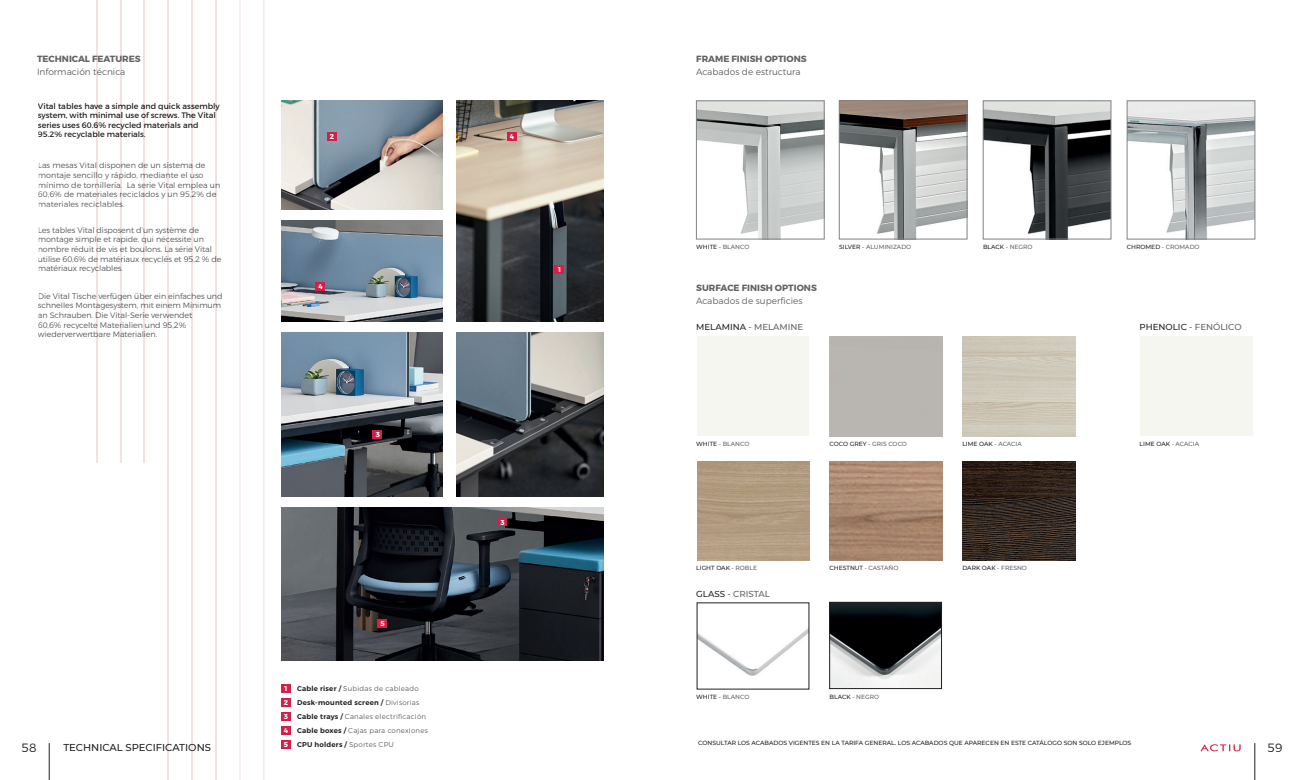
<style>
.page{position:relative;width:1304px;height:780px;background:#fff}
.page>*{position:absolute;margin:0;border:0;box-sizing:border-box;transform-origin:0 0}
.t1{font:300 12px "Montserrat";color:#231f20}
.t2{font:500 10px "Montserrat";color:#231f20}
.t3{font:300 9px "Montserrat";color:#636366}
.t4{font:700 9px "Montserrat";color:#636366}
.t5{font:500 8.6px "Montserrat";color:#636366}
.t6{font:300 8px/9.6px "Montserrat";letter-spacing:-.01em;color:#57585a}
.t7{font:8px/9.6px "Montserrat";color:#231f20}
.t8{font:300 7px/14px "Montserrat";letter-spacing:.03em;color:#636366}
.t9{font:700 7px "Montserrat";color:#fff}
.t10{font:500 6px "Montserrat";color:#231f20}
.t11{font:500 6px "Montserrat";color:#636366}
.s1{color:#231f20}
.s2{color:#636366}
.s3{font-weight:600;color:#231f20}
</style>
<div class="page">
<img style="left:456px;top:101px;width:148px;height:221px">
<img style="left:281px;top:101px;width:161px;height:108px">
<img style="left:456px;top:333px;width:148px;height:163px">
<img style="left:281px;top:333px;width:161px;height:163px">
<img style="left:281px;top:507px;width:323px;height:153px">
<img style="left:281px;top:221px;width:161px;height:101px">
<hr style="left:96px;top:0;width:1px;height:463px;background:#f4e0df">
<hr style="left:120px;top:0;width:1px;height:463px;background:#f4e0df">
<hr style="left:144px;top:0;width:1px;height:463px;background:#f4e0df">
<hr style="left:168px;top:0;width:1px;height:780px;background:#f4e0df">
<hr style="left:216px;top:0;width:1px;height:780px;background:#f4e0df">
<hr style="left:263px;top:0;width:1px;height:780px;background:#f4e0df">
<hr style="left:192px;top:0;width:1px;height:780px;background:#f4e0df">
<hr style="left:239px;top:0;width:1px;height:780px;background:#f4e0df">
<div style="left:281px;top:698px;width:10px;height:9px;background:#d41f48"></div>
<div style="left:327px;top:132px;width:9px;height:8px;background:#d41f48"></div>
<div style="left:281px;top:684px;width:10px;height:9px;background:#d41f48"></div>
<div style="left:555px;top:265px;width:9px;height:9px;background:#d41f48"></div>
<div style="left:281px;top:712px;width:10px;height:9px;background:#d41f48"></div>
<div style="left:373px;top:429px;width:9px;height:9px;background:#d41f48"></div>
<div style="left:498px;top:517px;width:9px;height:9px;background:#d41f48"></div>
<div style="left:281px;top:726px;width:10px;height:8px;background:#d41f48"></div>
<div style="left:507px;top:132px;width:9px;height:8px;background:#d41f48"></div>
<div style="left:316px;top:282px;width:9px;height:9px;background:#d41f48"></div>
<div style="left:281px;top:740px;width:10px;height:8px;background:#d41f48"></div>
<div style="left:377px;top:619px;width:10px;height:8px;background:#d41f48"></div>
<div style="left:697px;top:336px;width:112px;height:100px;background:#f4f6ef"></div>
<div style="left:1140px;top:336px;width:113px;height:100px;background:#f4f6ef"></div>
<img style="left:830px;top:461px;width:112px;height:99px">
<img style="left:962px;top:461px;width:113px;height:99px">
<img style="left:698px;top:103px;width:124px;height:134px">
<div style="left:696px;top:101px;width:128px;height:138px;border:1px solid #808285"></div>
<img style="left:985px;top:103px;width:124px;height:134px">
<div style="left:983px;top:101px;width:128px;height:138px;border:1px solid #808285"></div>
<img style="left:841px;top:103px;width:124px;height:134px">
<div style="left:839px;top:101px;width:128px;height:138px;border:1px solid #808285"></div>
<img style="left:1129px;top:103px;width:124px;height:134px">
<div style="left:1127px;top:101px;width:128px;height:138px;border:1px solid #808285"></div>
<img style="left:699px;top:629px;width:108px;height:47px">
<img style="left:832px;top:604px;width:108px;height:82px">
<div style="left:830px;top:602px;width:112px;height:86px;border:1px solid #231f20"></div>
<hr style="left:49px;top:743px;width:1px;height:37px;background:#231f20">
<hr style="left:1255px;top:743px;width:1px;height:37px;background:#231f20">
<svg style="left:1200px;top:744px;width:41px;height:7px"></svg>
<p class="t4" style="left:37px;top:54px;width:105px">TECHNICAL FEATURES</p>
<p class="t3" style="left:37px;top:66px;width:90px">Información técnica</p>
<p class="t7" style="left:38px;top:101px;width:183px">Vital tables have a simple and quick assembly system, with minimal use of screws. The Vital series uses 60.6% recycled materials and 95.2% recyclable materials.</p>
<p class="t6" style="left:38px;top:160px;width:184px">Las mesas Vital disponen de un sistema de montaje sencillo y rápido, mediante el uso mínimo de tornillería. La serie Vital emplea un 60,6% de materiales reciclados y un 95,2% de materiales reciclables.</p>
<p class="t6" style="left:38px;top:225px;width:185px">Les tables Vital disposent d’un système de montage simple et rapide, qui nécessite un nombre réduit de vis et boulons. La série Vital utilise 60,6% de matériaux recyclés et 95,2 % de matériaux recyclables.</p>
<p class="t6" style="left:38px;top:291px;width:186px">Die Vital Tische verfügen über ein einfaches und schnelles Montagesystem, mit einem Minimum an Schrauben. Die Vital-Serie verwendet<br>60,6% recycelte Materialien und 95,2% wiederverwertbare Materialien.</p>
<p class="t9" style="left:330px;top:132px;width:6px">2</p>
<p class="t9" style="left:318px;top:282px;width:6px">4</p>
<p class="t9" style="left:376px;top:430px;width:5px">3</p>
<p class="t9" style="left:380px;top:619px;width:6px">5</p>
<p class="t9" style="left:510px;top:132px;width:6px">4</p>
<p class="t9" style="left:557px;top:265px;width:6px">1</p>
<p class="t9" style="left:500px;top:517px;width:5px">3</p>
<p class="t4" style="left:696px;top:54px;width:112px">FRAME FINISH OPTIONS</p>
<p class="t3" style="left:696px;top:66px;width:106px">Acabados de estructura</p>
<p class="t11" style="left:696px;top:243px;width:55px"><span class="s1">WHITE</span> - BLANCO</p>
<p class="t4" style="left:696px;top:282px;width:122px">SURFACE FINISH OPTIONS</p>
<p class="t3" style="left:696px;top:295px;width:108px">Acabados de superficies</p>
<p class="t5" style="left:696px;top:320px;width:109px"><span class="s1">MELAMINA</span> - MELAMINE</p>
<p class="t11" style="left:839px;top:243px;width:74px"><span class="s1">SILVER</span> - ALUMINIZADO</p>
<p class="t11" style="left:983px;top:243px;width:51px"><span class="s1">BLACK</span> - NEGRO</p>
<p class="t11" style="left:1127px;top:243px;width:74px"><span class="s1">CHROMED</span> - CROMADO</p>
<p class="t5" style="left:1140px;top:320px;width:104px"><span class="s1">PHENOLIC</span> - FENÓLICO</p>
<p class="t11" style="left:696px;top:440px;width:55px"><span class="s1">WHITE</span> - BLANCO</p>
<p class="t11" style="left:830px;top:440px;width:79px"><span class="s1">COCO GREY</span> - GRIS COCO</p>
<p class="t10" style="left:962px;top:440px;width:61px">LIME OAK <span class="s2">- ACACIA</span></p>
<p class="t10" style="left:1140px;top:440px;width:61px">LIME OAK <span class="s2">- ACACIA</span></p>
<p class="t10" style="left:696px;top:563px;width:62px">LIGHT OAK <span class="s2">- ROBLE</span></p>
<p class="t5" style="left:696px;top:587px;width:75px"><span class="s1">GLASS</span> - CRISTAL</p>
<p class="t10" style="left:830px;top:563px;width:70px">CHESTNUT <span class="s2">- CASTAÑO</span></p>
<p class="t10" style="left:962px;top:563px;width:66px">DARK OAK <span class="s2">- FRESNO</span></p>
<p class="t8" style="left:297px;top:681px;width:132px"><span class="s3">Cable riser /</span> Subidas de cableado <span class="s3">Desk-mounted screen /</span> Divisorias <span class="s3">Cable trays /</span> Canales electrificación <span class="s3">Cable boxes /</span> Cajas para conexiones <span class="s3">CPU holders /</span> Sportes CPU</p>
<p class="t9" style="left:284px;top:684px;width:6px">1</p>
<p class="t11" style="left:696px;top:692px;width:55px"><span class="s1">WHITE</span> - BLANCO</p>
<p class="t11" style="left:830px;top:692px;width:51px"><span class="s1">BLACK</span> - NEGRO</p>
<p class="t9" style="left:284px;top:698px;width:6px">2</p>
<p class="t9" style="left:284px;top:712px;width:6px">3</p>
<p class="t9" style="left:284px;top:726px;width:6px">4</p>
<p class="t10" style="left:698px;top:738px;width:435px">CONSULTAR LOS ACABADOS VIGENTES EN LA TARIFA GENERAL. LOS ACABADOS QUE APARECEN EN ESTE CATÁLOGO SON SOLO EJEMPLOS</p>
<p class="t9" style="left:284px;top:740px;width:6px">5</p>
<h1 class="t1" style="left:22px;top:740px;width:16px">58</h1>
<p class="t2" style="left:63px;top:740px;width:149px">TECHNICAL SPECIFICATIONS</p>
<h1 class="t1" style="left:1268px;top:740px;width:16px">59</h1>
</div>
